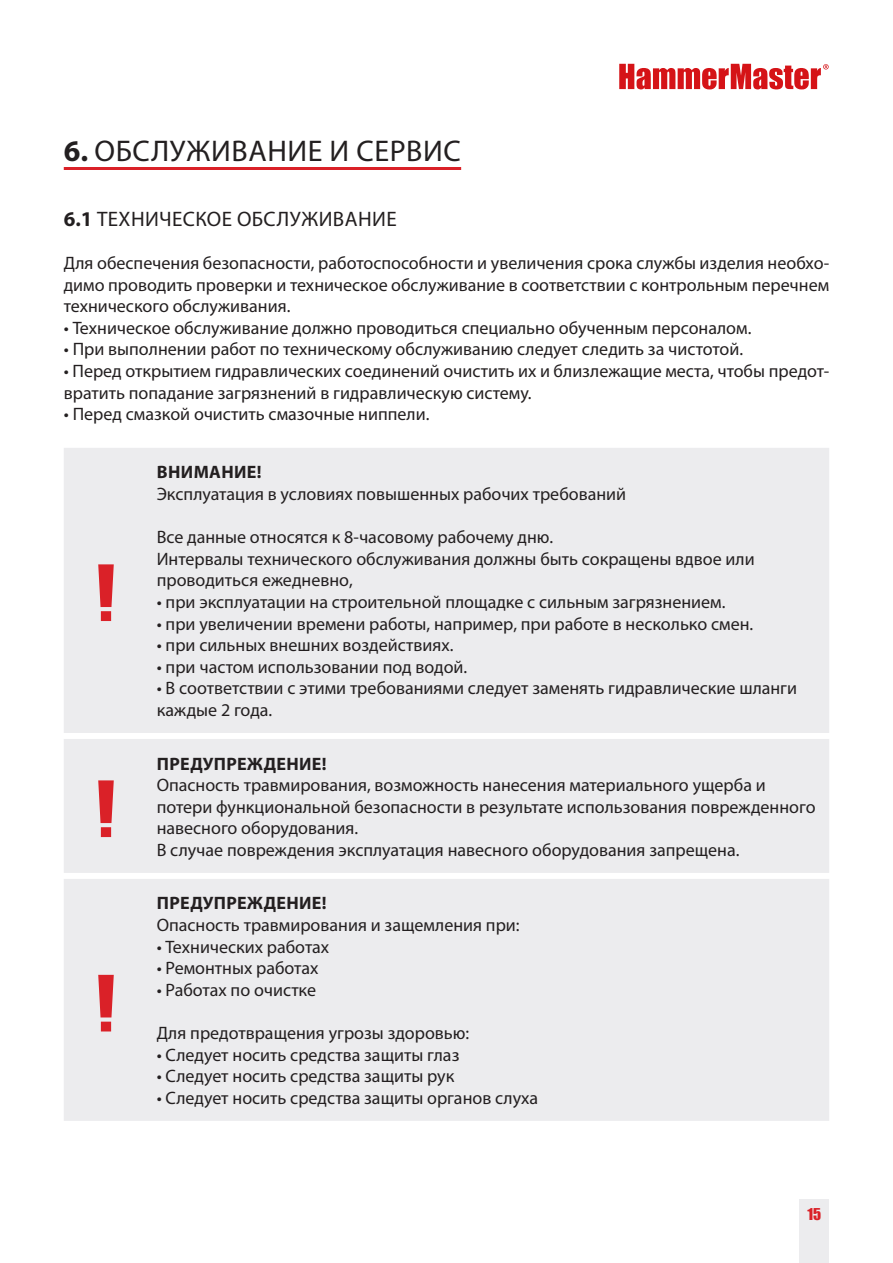
<style>
.page{position:relative;width:893px;height:1263px;background:#fff}
.page>*{position:absolute;margin:0;border:0;box-sizing:border-box;transform-origin:0 0}
.Head{font:30px "Myriad Pro";letter-spacing:.02em;color:#231f20}
.Subtitle{font:21px "Myriad Pro";letter-spacing:.02em;color:#231f20}
.Text_Warming_Bold{font:18px/21.6px "Myriad Pro";color:#231f20}
.Subtitle-2{font:18px/21.6px "Myriad Pro";color:#231f20;text-align:justify}
.Text_Warming_Bold-2{font:700 18px "Myriad Pro";letter-spacing:.02em;color:#231f20}
.t1{font:15px "Impact";color:#da2128}
.s1{font-weight:700}
</style>
<div class="page">
<div style="left:799px;top:1199px;width:30px;height:64px;background:#ececee"></div>
<svg style="left:619px;top:64px;width:210px;height:25px"></svg>
<hr style="left:64px;top:167px;width:397px;height:3px;background:#da2128">
<div style="left:64px;top:448px;width:765px;height:285px;background:#ececee"></div>
<svg style="left:98px;top:564px;width:16px;height:57px"></svg>
<div style="left:64px;top:739px;width:765px;height:134px;background:#ececee"></div>
<svg style="left:98px;top:780px;width:16px;height:57px"></svg>
<div style="left:64px;top:879px;width:765px;height:242px;background:#ececee"></div>
<svg style="left:98px;top:975px;width:16px;height:56px"></svg>
<p class="Head" style="left:64px;top:135px;width:399px"><span class="s1">6.</span> ОБСЛУЖИВАНИЕ И СЕРВИС</p>
<p class="Subtitle" style="left:64px;top:207px;width:334px"><span class="s1">6.1</span> ТЕХНИЧЕСКОЕ ОБСЛУЖИВАНИЕ</p>
<p class="Subtitle-2" style="left:64px;top:253px;width:767px">Для обеспечения безопасности, работоспособности и увеличения срока службы изделия необхо&shy;димо проводить проверки и техническое обслуживание в соответствии с контрольным перечнем технического обслуживания.</p>
<p class="Subtitle-2" style="left:64px;top:317px;width:689px">• Техническое обслуживание должно проводиться специально обученным персоналом.</p>
<p class="Subtitle-2" style="left:64px;top:339px;width:681px">• При выполнении работ по техническому обслуживанию следует следить за чистотой.</p>
<p class="Subtitle-2" style="left:64px;top:361px;width:767px">• Перед открытием гидравлических соединений очистить их и близлежащие места, чтобы предот&shy;вратить попадание загрязнений в гидравлическую систему.</p>
<p class="Subtitle-2" style="left:64px;top:404px;width:367px">• Перед смазкой очистить смазочные ниппели.</p>
<p class="Text_Warming_Bold-2" style="left:157px;top:462px;width:106px">ВНИМАНИЕ!</p>
<p class="Text_Warming_Bold" style="left:157px;top:483px;width:471px">Эксплуатация в условиях повышенных рабочих требований</p>
<p class="Text_Warming_Bold" style="left:157px;top:527px;width:398px">Все данные относятся к 8-часовому рабочему дню.</p>
<p class="Text_Warming_Bold" style="left:157px;top:548px;width:599px">Интервалы технического обслуживания должны быть сокращены вдвое или проводиться ежедневно,</p>
<p class="Text_Warming_Bold" style="left:157px;top:591px;width:570px">• при эксплуатации на строительной площадке с сильным загрязнением.</p>
<p class="Text_Warming_Bold" style="left:157px;top:613px;width:598px">• при увеличении времени работы, например, при работе в несколько смен.</p>
<p class="Text_Warming_Bold" style="left:157px;top:635px;width:298px">• при сильных внешних воздействиях.</p>
<p class="Text_Warming_Bold" style="left:157px;top:656px;width:312px">• при частом использовании под водой.</p>
<p class="Text_Warming_Bold" style="left:157px;top:678px;width:642px">• В соответствии с этими требованиями следует заменять гидравлические шланги каждые 2 года.</p>
<p class="Text_Warming_Bold-2" style="left:157px;top:753px;width:171px">ПРЕДУПРЕЖДЕНИЕ!</p>
<p class="Text_Warming_Bold" style="left:157px;top:775px;width:660px">Опасность травмирования, возможность нанесения материального ущерба и потери функциональной безопасности в результате использования поврежденного навесного оборудования.</p>
<p class="Text_Warming_Bold" style="left:157px;top:839px;width:584px">В случае повреждения эксплуатация навесного оборудования запрещена.</p>
<p class="Text_Warming_Bold-2" style="left:157px;top:893px;width:171px">ПРЕДУПРЕЖДЕНИЕ!</p>
<p class="Text_Warming_Bold" style="left:157px;top:914px;width:364px">Опасность травмирования и защемления при:</p>
<p class="Text_Warming_Bold" style="left:157px;top:936px;width:174px">• Технических работах</p>
<p class="Text_Warming_Bold" style="left:157px;top:958px;width:163px">• Ремонтных работах</p>
<p class="Text_Warming_Bold" style="left:157px;top:979px;width:161px">• Работах по очистке</p>
<p class="Text_Warming_Bold" style="left:157px;top:1022px;width:314px">Для предотвращения угрозы здоровью:</p>
<p class="Text_Warming_Bold" style="left:157px;top:1044px;width:304px">• Следует носить средства защиты глаз</p>
<p class="Text_Warming_Bold" style="left:157px;top:1066px;width:299px">• Следует носить средства защиты рук</p>
<p class="Text_Warming_Bold" style="left:157px;top:1087px;width:383px">• Следует носить средства защиты органов слуха</p>
<p class="t1" style="left:807px;top:1202px;width:15px">15</p>
</div>
